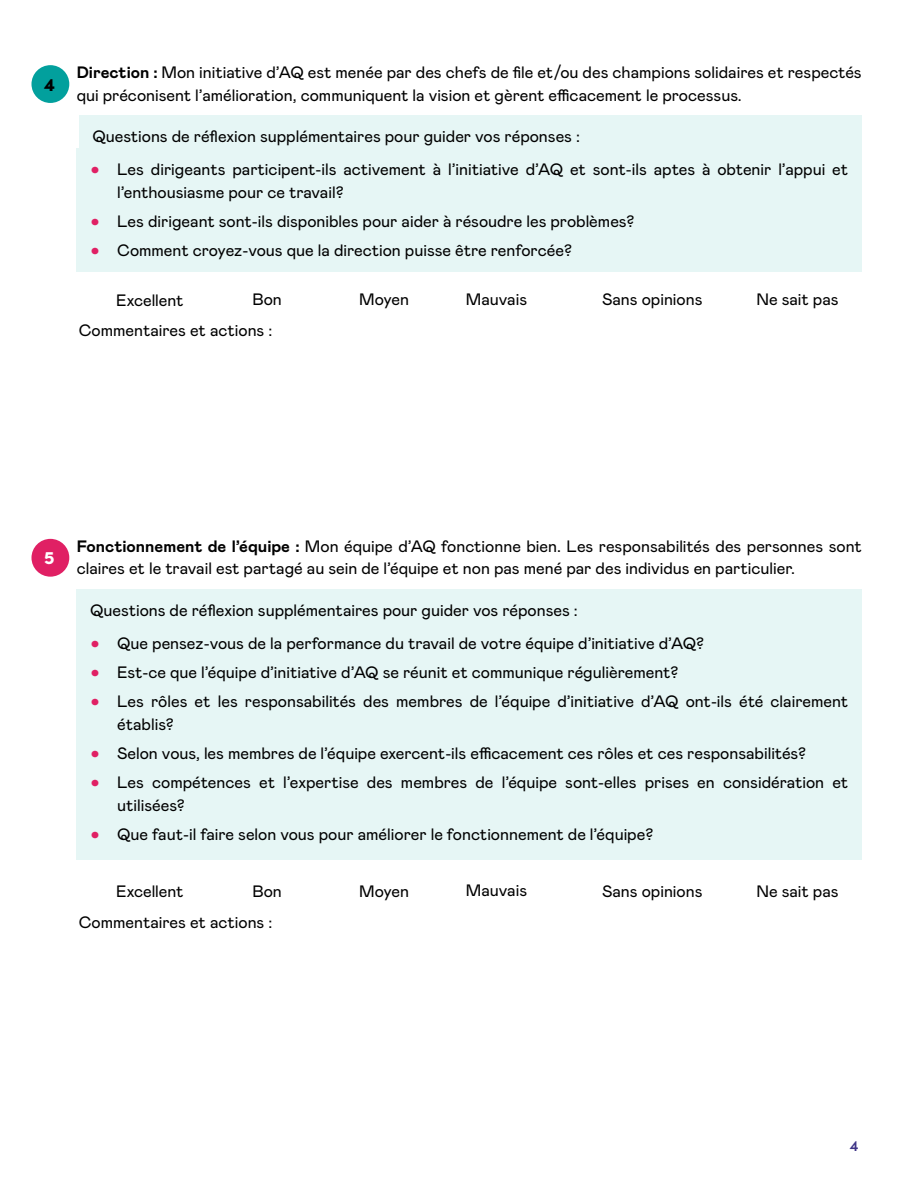
<style>
.page{position:relative;width:918px;height:1188px;background:#fff}
.page>*{position:absolute;margin:0;border:0;box-sizing:border-box;transform-origin:0 0}
.Question_Numbers__H2{font:900 18px "Sofia Pro";color:#000}
.Question_Numbers__H2-2{font:900 18px "Sofia Pro";color:#fff}
.Black_copy__H3{font:16.5px/22.5px "Mabry Pro";color:#000}
.t1{font:600 15px "Sofia Pro";color:#3f3587}
.s1{font-weight:700}
.s2{font-family:"Sofia Pro";font-weight:900;font-size:21px;color:#e02064}
</style>
<div class="page">
<div style="left:31px;top:65px;width:38px;height:38px;background:#02a09d;border-radius:50%"></div>
<div style="left:31px;top:539px;width:38px;height:38px;background:#e02064;border-radius:50%"></div>
<div style="left:77px;top:148px;width:785px;height:123px;background:#e6f6f5"></div>
<div style="left:77px;top:617px;width:785px;height:243px;background:#e6f6f5"></div>
<div style="left:79px;top:115px;width:783px;height:41px;background:#e6f6f5"></div>
<div style="left:77px;top:590px;width:785px;height:41px;background:#e6f6f5"></div>
<p class="Question_Numbers__H2" style="left:44px;top:70px;width:12px">4</p>
<p class="Black_copy__H3" style="left:77px;top:60px;width:787px"><span class="s1">Direction :</span> Mon initiative d’AQ est menée par des chefs de file et/ou des champions solidaires et respectés qui préconisent l’amélioration, communiquent la vision et gèrent efficacement le processus.</p>
<p class="Black_copy__H3" style="left:92px;top:124px;width:489px">Questions de réflexion supplémentaires pour guider vos réponses :</p>
<p class="Black_copy__H3" style="left:117px;top:157px;width:733px;text-indent:-27px"><span class="s2">•</span> Les dirigeants participent-ils activement à l’initiative d’AQ et sont-ils aptes à obtenir l’appui et l’enthousiasme pour ce travail?</p>
<p class="Black_copy__H3" style="left:90px;top:209px;width:546px"><span class="s2">•</span> Les dirigeant sont-ils disponibles pour aider à résoudre les problèmes?</p>
<p class="Black_copy__H3" style="left:90px;top:238px;width:483px"><span class="s2">•</span> Comment croyez-vous que la direction puisse être renforcée?</p>
<p class="Black_copy__H3" style="left:116px;top:288px;width:69px">Excellent</p>
<p class="Black_copy__H3" style="left:252px;top:288px;width:31px">Bon</p>
<p class="Black_copy__H3" style="left:359px;top:287px;width:51px">Moyen</p>
<p class="Black_copy__H3" style="left:466px;top:287px;width:63px">Mauvais</p>
<p class="Black_copy__H3" style="left:602px;top:287px;width:102px">Sans opinions</p>
<p class="Black_copy__H3" style="left:756px;top:287px;width:84px">Ne sait pas</p>
<p class="Black_copy__H3" style="left:79px;top:318px;width:195px">Commentaires et actions :</p>
<p class="Question_Numbers__H2-2" style="left:44px;top:544px;width:12px">5</p>
<p class="Black_copy__H3" style="left:77px;top:534px;width:787px"><span class="s1">Fonctionnement de l’équipe :</span> Mon équipe d’AQ fonctionne bien. Les responsabilités des personnes sont claires et le travail est partagé au sein de l’équipe et non pas mené par des individus en particulier.</p>
<p class="Black_copy__H3" style="left:90px;top:598px;width:489px">Questions de réflexion supplémentaires pour guider vos réponses :</p>
<p class="Black_copy__H3" style="left:90px;top:631px;width:615px"><span class="s2">•</span> Que pensez-vous de la performance du travail de votre équipe d’initiative d’AQ?</p>
<p class="Black_copy__H3" style="left:90px;top:660px;width:590px"><span class="s2">•</span> Est-ce que l’équipe d’initiative d’AQ se réunit et communique régulièrement?</p>
<p class="Black_copy__H3" style="left:117px;top:689px;width:733px;text-indent:-27px"><span class="s2">•</span> Les rôles et les responsabilités des membres de l’équipe d’initiative d’AQ ont-ils été clairement établis?</p>
<p class="Black_copy__H3" style="left:90px;top:741px;width:717px"><span class="s2">•</span> Selon vous, les membres de l’équipe exercent-ils efficacement ces rôles et ces responsabilités?</p>
<p class="Black_copy__H3" style="left:117px;top:770px;width:733px;text-indent:-27px"><span class="s2">•</span> Les compétences et l’expertise des membres de l’équipe sont-elles prises en considération et utilisées?</p>
<p class="Black_copy__H3" style="left:90px;top:822px;width:565px"><span class="s2">•</span> Que faut-il faire selon vous pour améliorer le fonctionnement de l’équipe?</p>
<p class="Black_copy__H3" style="left:116px;top:880px;width:69px">Excellent</p>
<p class="Black_copy__H3" style="left:252px;top:879px;width:31px">Bon</p>
<p class="Black_copy__H3" style="left:359px;top:879px;width:51px">Moyen</p>
<p class="Black_copy__H3" style="left:466px;top:878px;width:63px">Mauvais</p>
<p class="Black_copy__H3" style="left:602px;top:879px;width:102px">Sans opinions</p>
<p class="Black_copy__H3" style="left:756px;top:879px;width:84px">Ne sait pas</p>
<p class="Black_copy__H3" style="left:79px;top:910px;width:195px">Commentaires et actions :</p>
<p class="t1" style="left:850px;top:1135px;width:10px">4</p>
</div>
